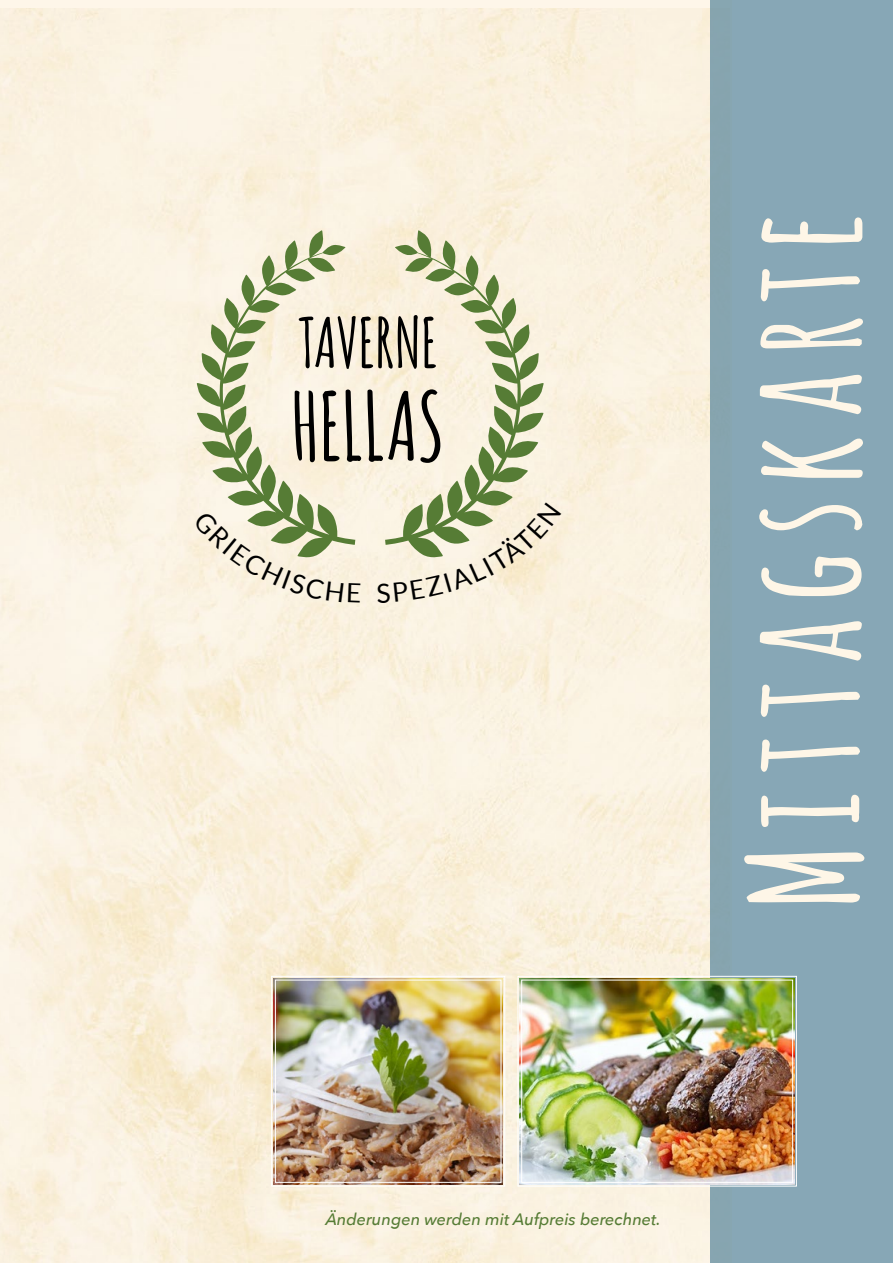
<style>
.page{position:relative;width:893px;height:1263px;background:#fff}
.page>*{position:absolute;margin:0;border:0;box-sizing:border-box;transform-origin:0 0}
.t1{font:700 150px "Amatic";letter-spacing:.125em;color:#fef6e7}
.t2{font:700 93px "Amatic";letter-spacing:.025em;color:#000}
.t3{font:700 67.8px "Amatic";letter-spacing:.025em;color:#000}
.t4{font:italic 500 16.5px "Avenir Next";color:#567c35}
</style>
<div class="page">
<div style="left:710px;top:0;width:183px;height:1263px;background:#87a7b6"></div>
<svg style="left:197px;top:230px;width:158px;height:281px;background:#dadbbf"></svg>
<svg style="left:385px;top:230px;width:158px;height:273px;background:#dadabe"></svg>
<img style="left:517px;top:975px;width:280px;height:212px">
<div style="left:521px;top:980px;width:272px;height:203px;border:1px solid #fff"></div>
<img style="left:271px;top:975px;width:234px;height:212px">
<div style="left:275px;top:980px;width:226px;height:203px;border:1px solid #fff"></div>
<svg style="left:193px;top:511px;width:167px;height:92px;background:#e3e1c8"></svg>
<svg style="left:377px;top:503px;width:184px;height:100px;background:#e3e0c6"></svg>
<h3 class="t3" style="left:298px;top:294px;width:140px">TAVERNE</h3>
<h2 class="t2" style="left:292px;top:360px;width:152px">HELLAS</h2>
<h1 class="t1" style="left:698px;top:908px;width:694px;rotate:-90deg">Mittagskarte</h1>
<p class="t4" style="left:326px;top:1206px;width:337px">Änderungen werden mit Aufpreis berechnet.</p>
</div>
